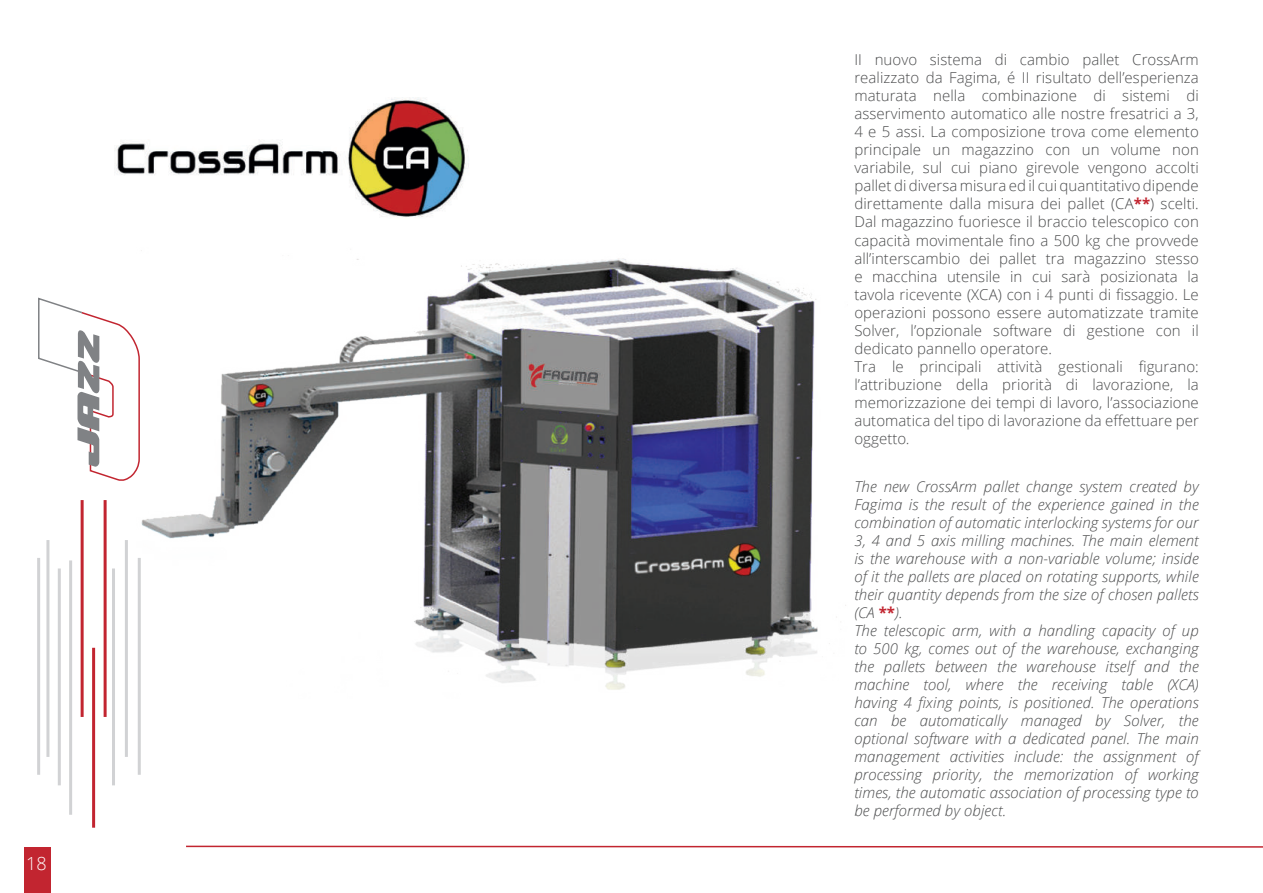
<style>
.page{position:relative;width:1263px;height:893px;background:#fff}
.page>*{position:absolute;margin:0;border:0;box-sizing:border-box;transform-origin:0 0}
.t1{font:300 18px "Open Sans";color:#fff}
.t2{font:300 15px/18px "Open Sans";letter-spacing:.005em;color:#4b4c4d}
.t3{font:italic 300 15px/18px "Open Sans";letter-spacing:.005em;color:#4b4c4d}
.s1{font-weight:700;color:#c22530}
.s2{font-style:italic}
.s3{font-weight:700;font-style:normal;color:#c22530}
</style>
<div class="page">
<div style="left:24px;top:847px;width:27px;height:46px;background:#c22530"></div>
<svg style="left:38px;top:297px;width:93px;height:184px"></svg>
<hr style="left:138px;top:558px;width:3px;height:217px;background:#d1d2d4">
<hr style="left:92px;top:648px;width:3px;height:180px;background:#c22530">
<hr style="left:37px;top:558px;width:3px;height:217px;background:#d1d2d4">
<hr style="left:46px;top:540px;width:3px;height:217px;background:#d1d2d4">
<hr style="left:58px;top:568px;width:3px;height:217px;background:#d1d2d4">
<hr style="left:112px;top:568px;width:3px;height:217px;background:#d1d2d4">
<hr style="left:81px;top:500px;width:3px;height:217px;background:#c22530">
<hr style="left:104px;top:500px;width:3px;height:217px;background:#c22530">
<hr style="left:69px;top:560px;width:3px;height:255px;background:#d1d2d4">
<hr style="left:125px;top:540px;width:3px;height:217px;background:#d1d2d4">
<img style="left:131px;top:250px;width:715px;height:522px">
<img style="left:115px;top:97px;width:354px;height:120px">
<svg style="left:186px;top:845px;width:1077px;height:3px"></svg>
<p class="t1" style="left:26px;top:851px;width:22px">18</p>
<p class="t2" style="left:854px;top:51px;width:346px">II nuovo sistema di cambio pallet CrossArm realizzato da Fagima, é II risultato dell’esperienza maturata nella combinazione di sistemi di asservimento automatico alle nostre fresatrici a 3, 4 e 5 assi. La composizione trova come elemento principale un magazzino con un volume non variabile, sul cui piano girevole vengono accolti pallet di diversa misura ed il cui quantitativo dipende direttamente dalla misura dei pallet (CA<span class="s1">**</span>) scelti.<br>Dal magazzino fuoriesce il braccio telescopico con capacità movimentale fino a 500 kg che provvede all’interscambio dei pallet tra magazzino stesso e macchina utensile in cui sarà posizionata la tavola ricevente (XCA) con i 4 punti di fissaggio. Le operazioni possono essere automatizzate tramite Solver, l’opzionale software di gestione con il dedicato pannello operatore.<br>Tra le principali attività gestionali figurano: l’attribuzione della priorità di lavorazione, la memorizzazione dei tempi di lavoro, l’associazione automatica del tipo di lavorazione da effettuare per oggetto<span class="s2">.</span></p>
<p class="t3" style="left:854px;top:477px;width:346px">The new CrossArm pallet change system created by Fagima is the result of the experience gained in the combination of automatic interlocking systems for our 3, 4 and 5 axis milling machines. The main element is the warehouse with a non-variable volume; inside of it the pallets are placed on rotating supports, while their quantity depends from the size of chosen pallets (CA <span class="s3">**</span>).<br>The telescopic arm, with a handling capacity of up to 500 kg, comes out of the warehouse, exchanging the pallets between the warehouse itself and the machine tool, where the receiving table (XCA) having 4 fixing points, is positioned. The operations can be automatically managed by Solver, the optional software with a dedicated panel. The main management activities include: the assignment of processing priority, the memorization of working times, the automatic association of processing type to be performed by object.</p>
</div>
